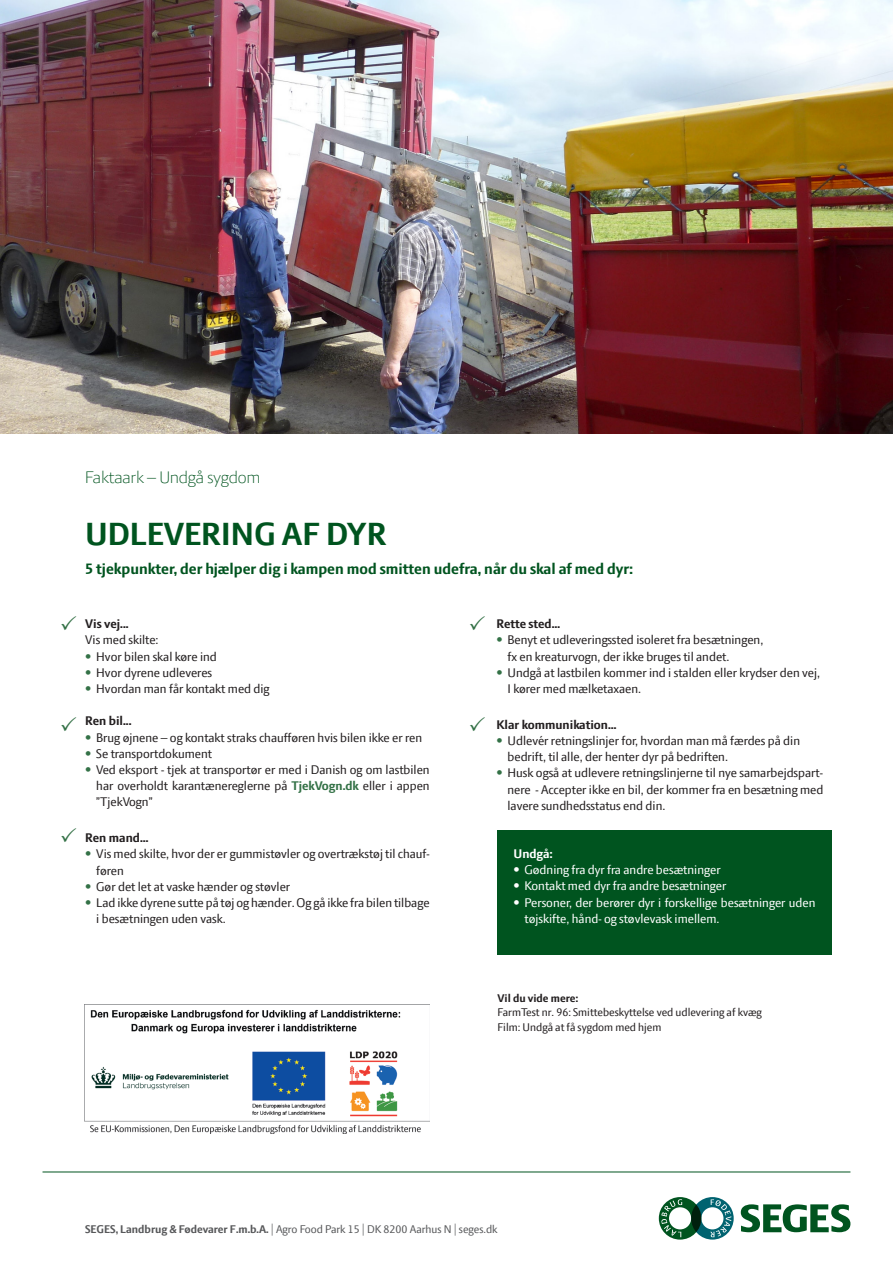
<style>
.page{position:relative;width:893px;height:1263px;background:#fff}
.page>*{position:absolute;margin:0;border:0;box-sizing:border-box;transform-origin:0 0}
.t1{font:700 34.5px "LF Press Sans";color:#00541f}
.t2{font:300 18px "LF Press Sans";color:#00541f}
.Overskrift_1{font:700 16.5px "LF Press Sans";color:#00541f}
.brødtekst{font:13.5px/16.2px "LF Press Sans";color:#231f20}
.brødtekst-2{font:13.5px/16.2px "LF Press Sans";color:#fff}
.Overskrift_1-2{font:700 13.5px "LF Press Sans";color:#231f20}
.Overskrift_1-3{font:700 13.5px "LF Press Sans";color:#fff}
.Overskrift_1-4{font:12px "LF Press Sans";color:#231f20}
.t3{font:12px "LF Press Sans";color:#57585a}
.Overskrift_1-5{font:700 12px "LF Press Sans";color:#231f20}
.s1{color:#337146}
.s2{font-weight:700;color:#337146}
.s3{font-weight:700}
</style>
<div class="page">
<svg style="left:659px;top:1197px;width:75px;height:42px"></svg>
<svg style="left:741px;top:1204px;width:109px;height:28px"></svg>
<img style="left:84px;top:1004px;width:346px;height:130px">
<img style="left:0;top:0;width:893px;height:434px">
<div style="left:497px;top:830px;width:335px;height:124px;background:#00541f"></div>
<hr style="left:43px;top:1172px;width:807px;height:1px;background:#00541f">
<p class="t2" style="left:85px;top:467px;width:177px">Faktaark – Undgå sygdom</p>
<p class="t1" style="left:85px;top:514px;width:303px">UDLEVERING AF DYR</p>
<p class="Overskrift_1" style="left:85px;top:559px;width:550px">5 tjekpunkter, der hjælper dig i kampen mod smitten udefra, når du skal af med dyr:</p>
<p class="Overskrift_1-2" style="left:85px;top:616px;width:45px">Vis vej...</p>
<p class="brødtekst" style="left:85px;top:632px;width:75px">Vis med skilte:</p>
<p class="brødtekst" style="left:85px;top:648px;width:133px"><span class="s1">•</span> Hvor bilen skal køre ind</p>
<p class="brødtekst" style="left:85px;top:664px;width:128px"><span class="s1">•</span> Hvor dyrene udleveres</p>
<p class="brødtekst" style="left:85px;top:680px;width:186px"><span class="s1">•</span> Hvordan man får kontakt med dig</p>
<p class="Overskrift_1-2" style="left:85px;top:713px;width:48px">Ren bil...</p>
<p class="brødtekst" style="left:85px;top:729px;width:338px"><span class="s1">•</span> Brug øjnene – og kontakt straks chaufføren hvis bilen ikke er ren</p>
<p class="brødtekst" style="left:85px;top:745px;width:128px"><span class="s1">•</span> Se transportdokument</p>
<p class="brødtekst" style="left:96px;top:761px;width:335px;text-align:justify;text-indent:-11px"><span class="s1">•</span> Ved eksport - tjek at transportør er med i Danish og om lastbilen har overholdt karantænereglerne på <span class="s2">TjekVogn.dk</span> eller i appen ”TjekVogn”</p>
<p class="Overskrift_1-2" style="left:85px;top:830px;width:65px">Ren mand…</p>
<p class="brødtekst" style="left:96px;top:846px;width:335px;text-indent:-11px"><span class="s1">•</span> Vis med skilte, hvor der er gummistøvler og overtrækstøj til chauf&shy;føren</p>
<p class="brødtekst" style="left:85px;top:878px;width:207px"><span class="s1">•</span> Gør det let at vaske hænder og støvler</p>
<p class="brødtekst" style="left:96px;top:894px;width:335px;text-indent:-11px"><span class="s1">•</span> Lad ikke dyrene sutte på tøj og hænder. Og gå ikke fra bilen tilbage i besætningen uden vask.</p>
<p class="Overskrift_1-2" style="left:496px;top:616px;width:65px">Rette sted…</p>
<p class="brødtekst" style="left:507px;top:632px;width:257px;text-indent:-11px"><span class="s1">•</span> Benyt et udleveringssted isoleret fra besætningen, fx en kreaturvogn, der ikke bruges til andet.</p>
<p class="brødtekst" style="left:507px;top:664px;width:314px;text-indent:-11px"><span class="s1">•</span> Undgå at lastbilen kommer ind i stalden eller krydser den vej,<br>I kører med mælketaxaen.</p>
<p class="Overskrift_1-2" style="left:496px;top:717px;width:122px">Klar kommunikation…</p>
<p class="brødtekst" style="left:507px;top:732px;width:294px;text-indent:-11px"><span class="s1">•</span> Udlevér retningslinjer for, hvordan man må færdes på din bedrift, til alle, der henter dyr på bedriften.</p>
<p class="brødtekst" style="left:507px;top:765px;width:317px;text-align:justify;text-indent:-11px"><span class="s1">•</span> Husk også at udlevere retningslinjerne til nye samarbejdspart&shy;nere - Accepter ikke en bil, der kommer fra en besætning med lavere sundhedsstatus end din.</p>
<p class="Overskrift_1-3" style="left:513px;top:846px;width:41px">Undgå:</p>
<p class="brødtekst-2" style="left:513px;top:861px;width:209px">• Gødning fra dyr fra andre besætninger</p>
<p class="brødtekst-2" style="left:513px;top:878px;width:214px">• Kontakt med dyr fra andre besætninger</p>
<p class="brødtekst-2" style="left:524px;top:894px;width:292px;text-indent:-11px">• Personer, der berører dyr i forskellige besætninger uden tøjskifte, hånd- og støvlevask imellem.</p>
<p class="Overskrift_1-5" style="left:497px;top:991px;width:82px">Vil du vide mere:</p>
<p class="Overskrift_1-4" style="left:497px;top:1005px;width:266px">FarmTest nr. 96: Smittebeskyttelse ved udlevering af kvæg</p>
<p class="Overskrift_1-4" style="left:497px;top:1020px;width:165px">Film: Undgå at få sygdom med hjem</p>
<p class="t3" style="left:85px;top:1222px;width:414px"><span class="s3">SEGES, Landbrug &amp; Fødevarer F.m.b.A.</span> | Agro Food Park 15 | DK 8200 Aarhus N | seges.dk</p>
</div>
